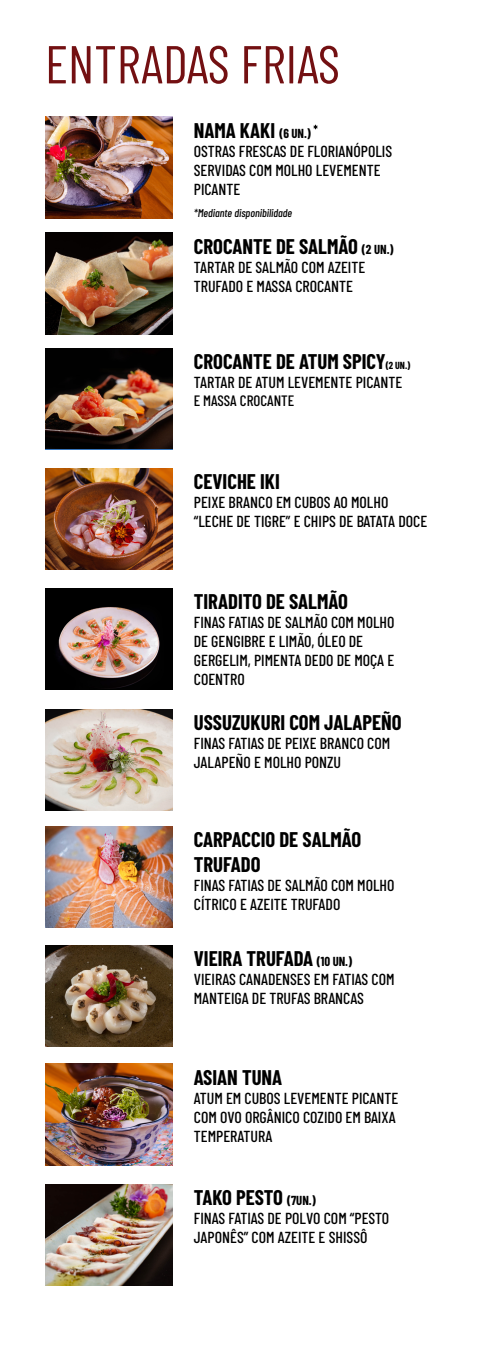
<style>
.page{position:relative;width:497px;height:1347px;background:#fff}
.page>*{position:absolute;margin:0;border:0;box-sizing:border-box;transform-origin:0 0}
.t1{font:53.25px "Barlow Condensed";color:#731012}
.t2{font:700 20.75px/24.9px "Barlow Condensed";color:#000}
.t3{font:500 15.88px/19.1px "Barlow Condensed";color:#000}
.t4{font:500 15px "Barlow Condensed";color:#000}
.t5{font:italic 500 11.25px "Barlow Condensed";color:#000}
.s1{font-size:12.75px}
.s2{font-size:10px}
</style>
<div class="page">
<img style="left:45px;top:117px;width:127px;height:101px">
<img style="left:45px;top:348px;width:127px;height:101px">
<img style="left:45px;top:233px;width:127px;height:101px">
<img style="left:45px;top:588px;width:127px;height:102px">
<img style="left:45px;top:468px;width:127px;height:102px">
<img style="left:45px;top:945px;width:127px;height:101px">
<img style="left:45px;top:709px;width:127px;height:102px">
<img style="left:45px;top:1184px;width:127px;height:101px">
<img style="left:45px;top:1063px;width:127px;height:102px">
<img style="left:45px;top:826px;width:127px;height:101px">
<svg style="left:313px;top:125px;width:4px;height:4px"></svg>
<h1 class="t1" style="left:45px;top:26px;width:296px">ENTRADAS FRIAS</h1>
<h2 class="t2" style="left:193px;top:117px;width:118px">NAMA KAKI <span class="s1">(6 UN.)</span></h2>
<p class="t3" style="left:193px;top:140px;width:199px">OSTRAS FRESCAS DE FLORIANÓPOLIS<br>SERVIDAS COM MOLHO LEVEMENTE<br>PICANTE</p>
<p class="t5" style="left:193px;top:205px;width:100px">*Mediante disponibilidade</p>
<h2 class="t2" style="left:193px;top:232px;width:201px">CROCANTE DE SALMÃO <span class="s1">(2 UN.)</span></h2>
<p class="t3" style="left:193px;top:256px;width:173px">TARTAR DE SALMÃO COM AZEITE<br>TRUFADO E MASSA CROCANTE</p>
<h2 class="t2" style="left:193px;top:348px;width:218px">CROCANTE DE ATUM SPICY<span class="s2">(2 UN.)</span></h2>
<p class="t3" style="left:193px;top:372px;width:210px">TARTAR DE ATUM LEVEMENTE PICANTE</p>
<p class="t4" style="left:193px;top:390px;width:102px">E MASSA CROCANTE</p>
<h2 class="t2" style="left:193px;top:468px;width:87px">CEVICHE IKI</h2>
<p class="t3" style="left:193px;top:492px;width:235px">PEIXE BRANCO EM CUBOS AO MOLHO “LECHE DE TIGRE” E CHIPS DE BATATA DOCE</p>
<h2 class="t2" style="left:193px;top:588px;width:155px">TIRADITO DE SALMÃO</h2>
<p class="t3" style="left:193px;top:611px;width:202px">FINAS FATIAS DE SALMÃO COM MOLHO<br>DE GENGIBRE E LIMÃO, ÓLEO DE<br>GERGELIM, PIMENTA DEDO DE MOÇA E<br>COENTRO</p>
<h2 class="t2" style="left:193px;top:709px;width:209px">USSUZUKURI COM JALAPEÑO</h2>
<p class="t3" style="left:193px;top:733px;width:198px">FINAS FATIAS DE PEIXE BRANCO COM<br>JALAPEÑO E MOLHO PONZU</p>
<h2 class="t2" style="left:193px;top:826px;width:169px">CARPACCIO DE SALMÃO<br>TRUFADO</h2>
<p class="t3" style="left:193px;top:874px;width:202px">FINAS FATIAS DE SALMÃO COM MOLHO<br>CÍTRICO E AZEITE TRUFADO</p>
<h2 class="t2" style="left:193px;top:944px;width:159px">VIEIRA TRUFADA <span class="s1">(10 UN.)</span></h2>
<p class="t3" style="left:193px;top:968px;width:202px">VIEIRAS CANADENSES EM FATIAS COM<br>MANTEIGA DE TRUFAS BRANCAS</p>
<h2 class="t2" style="left:193px;top:1063px;width:90px">ASIAN TUNA</h2>
<p class="t3" style="left:193px;top:1087px;width:206px">ATUM EM CUBOS LEVEMENTE PICANTE<br>COM OVO ORGÂNICO COZIDO EM BAIXA<br>TEMPERATURA</p>
<h2 class="t2" style="left:193px;top:1183px;width:123px">TAKO PESTO <span class="s1">(7UN.)</span></h2>
<p class="t3" style="left:193px;top:1207px;width:197px">FINAS FATIAS DE POLVO COM “PESTO<br>JAPONÊS” COM AZEITE E SHISSÔ</p>
</div>
